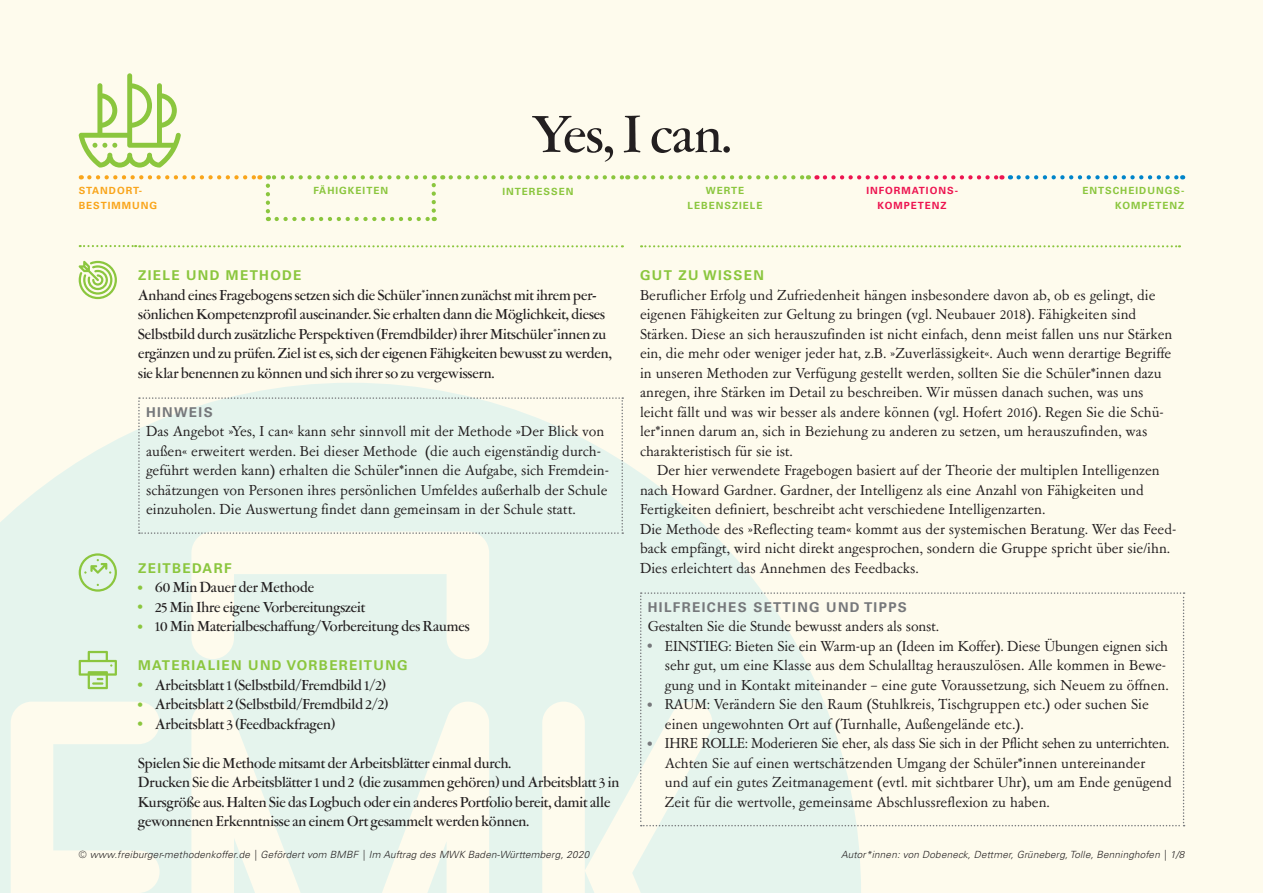
<style>
.page{position:relative;width:1263px;height:893px;background:#fefbed}
.page>*{position:absolute;margin:0;border:0;box-sizing:border-box;transform-origin:0 0}
.t1{font:500 54px "Garamont Amst SH";color:#231f20}
.t2{font:15px/19.5px "Garamont Amst SB";color:#231f20}
.t3{font:500 15px/19.5px "Garamont Amst SH";color:#231f20}
.t4{font:700 13.5px "Univers LT Pro 65";letter-spacing:.1em;color:#8bc63e}
.t5{font:700 13.5px "Univers LT Pro 65";letter-spacing:.1em;color:#76787b}
.t6{font:italic 300 9.9px "Univers LT Pro 45";letter-spacing:.02em;color:#231f20}
.t7{font:700 9.9px/15px "Univers LT Pro 65";letter-spacing:.1em;color:#8bc63e;text-align:right}
.t8{font:700 9.9px/15px "Univers LT Pro 65";letter-spacing:.1em;color:#ed1450;text-align:center}
.t9{font:700 9.9px "Univers LT Pro 65";letter-spacing:.1em;color:#f9a51b}
.s1{font-family:"Univers LT Pro 65";font-weight:700;font-size:12px;color:#8bc63e}
.s2{font-family:"Univers LT Pro 65";font-weight:700;font-size:12px;color:#76787b}
</style>
<div class="page">
<svg style="left:0;top:383px;width:861px;height:510px;fill:#e5f4ed"></svg>
<svg style="left:266px;top:186px;width:4px;height:35px"></svg>
<svg style="left:277px;top:217px;width:158px;height:4px"></svg>
<svg style="left:432px;top:175px;width:4px;height:36px"></svg>
<svg style="left:268px;top:175px;width:157px;height:4px"></svg>
<svg style="left:451px;top:175px;width:177px;height:4px"></svg>
<svg style="left:644px;top:175px;width:165px;height:4px"></svg>
<svg style="left:825px;top:175px;width:177px;height:4px"></svg>
<svg style="left:1018px;top:175px;width:165px;height:4px"></svg>
<svg style="left:78px;top:73px;width:182px;height:106px"></svg>
<svg style="left:79px;top:553px;width:38px;height:39px"></svg>
<svg style="left:79px;top:651px;width:38px;height:38px"></svg>
<svg style="left:79px;top:261px;width:38px;height:38px"></svg>
<svg style="left:80px;top:245px;width:543px;height:2px"></svg>
<svg style="left:641px;top:245px;width:539px;height:2px"></svg>
<svg style="left:640px;top:592px;width:544px;height:234px"></svg>
<svg style="left:138px;top:397px;width:485px;height:137px;background:#e5f3eb"></svg>
<h1 class="t1" style="left:532px;top:106px;width:201px">Yes, I can.</h1>
<p class="t9" style="left:79px;top:184px;width:65px">STANDORT-</p>
<p class="t7" style="left:313px;top:183px;width:76px">FÄHIGKEITEN</p>
<p class="t7" style="left:502px;top:184px;width:73px">INTERESSEN</p>
<p class="t9" style="left:79px;top:199px;width:80px">BESTIMMUNG</p>
<p class="t7" style="left:688px;top:183px;width:76px;text-align:center">WERTE<br>LEBENSZIELE</p>
<p class="t8" style="left:866px;top:183px;width:93px">INFORMATIONS-<br>KOMPETENZ</p>
<p class="t7" style="left:1082px;top:183px;width:103px">ENTSCHEIDUNGS-<br>KOMPETENZ</p>
<p class="t4" style="left:138px;top:266px;width:165px">ZIELE UND METHODE</p>
<p class="t3" style="left:138px;top:286px;width:475px">Anhand eines Fragebogens setzen sich die Schüler*innen zunächst mit ihrem per&shy;sönlichen Kompetenzprofil auseinander. Sie erhalten dann die Möglichkeit, dieses Selbstbild durch zusätzliche Perspektiven (Fremdbilder) ihrer Mitschüler*innen zu ergänzen und zu prüfen. Ziel ist es, sich der eigenen Fähigkeiten bewusst zu werden, sie klar benennen zu können und sich ihrer so zu vergewissern.</p>
<p class="t5" style="left:146px;top:403px;width:68px">HINWEIS</p>
<p class="t2" style="left:146px;top:422px;width:464px">Das Angebot »Yes, I can« kann sehr sinnvoll mit der Methode »Der Blick von außen« erweitert werden. Bei dieser Methode (die auch eigenständig durch&shy;geführt werden kann) erhalten die Schüler*innen die Aufgabe, sich Fremdein&shy;schätzungen von Personen ihres persönlichen Umfeldes außerhalb der Schule einzuholen. Die Auswertung findet dann gemeinsam in der Schule statt.</p>
<p class="t4" style="left:138px;top:559px;width:95px">ZEITBEDARF</p>
<p class="t3" style="left:138px;top:578px;width:177px"><span class="s1">•</span> 60 Min Dauer der Methode</p>
<p class="t3" style="left:138px;top:598px;width:228px"><span class="s1">•</span> 25 Min Ihre eigene Vorbereitungszeit</p>
<p class="t3" style="left:138px;top:617px;width:333px"><span class="s1">•</span> 10 Min Materialbeschaffung/Vorbereitung des Raumes</p>
<p class="t4" style="left:138px;top:656px;width:271px">MATERIALIEN UND VORBEREITUNG</p>
<p class="t3" style="left:138px;top:676px;width:249px"><span class="s1">•</span> Arbeitsblatt 1 (Selbstbild/Fremdbild 1/2)</p>
<p class="t3" style="left:138px;top:695px;width:251px"><span class="s1">•</span> Arbeitsblatt 2 (Selbstbild/Fremdbild 2/2)</p>
<p class="t3" style="left:138px;top:715px;width:198px"><span class="s1">•</span> Arbeitsblatt 3 (Feedbackfragen)</p>
<p class="t3" style="left:138px;top:754px;width:482px">Spielen Sie die Methode mitsamt der Arbeitsblätter einmal durch.<br>Drucken Sie die Arbeitsblätter 1 und 2 (die zusammen gehören) und Arbeitsblatt 3 in Kursgröße aus. Halten Sie das Logbuch oder ein anderes Portfolio bereit, damit alle gewonnenen Erkenntnisse an einem Ort gesammelt werden können.</p>
<p class="t6" style="left:79px;top:848px;width:512px">© www.freiburger-methodenkoffer.de | Gefördert vom BMBF | Im Auftrag des MWK Baden-Württemberg, 2020</p>
<p class="t4" style="left:640px;top:266px;width:126px">GUT ZU WISSEN</p>
<p class="t2" style="left:640px;top:286px;width:534px">Beruflicher Erfolg und Zufriedenheit hängen insbesondere davon ab, ob es gelingt, die eigenen Fähigkeiten zur Geltung zu bringen (vgl. Neubauer 2018). Fähigkeiten sind Stärken. Diese an sich herauszufinden ist nicht einfach, denn meist fallen uns nur Stärken ein, die mehr oder weniger jeder hat, z.B. »Zuverlässigkeit«. Auch wenn derartige Begriffe in unseren Methoden zur Verfügung gestellt werden, sollten Sie die Schüler*innen dazu anregen, ihre Stärken im Detail zu beschreiben. Wir müssen danach suchen, was uns leicht fällt und was wir besser als andere können (vgl. Hofert 2016). Regen Sie die Schü&shy;ler*innen darum an, sich in Beziehung zu anderen zu setzen, um herauszufinden, was charakteristisch für sie ist.</p>
<p class="t2" style="left:640px;top:461px;width:538px;text-indent:17px">Der hier verwendete Fragebogen basiert auf der Theorie der multiplen Intelligenzen nach Howard Gardner. Gardner, der Intelligenz als eine Anzahl von Fähigkeiten und Fertigkeiten definiert, beschreibt acht verschiedene Intelligenzarten.<br>Die Methode des »Reflecting team« kommt aus der systemischen Beratung. Wer das Feed&shy;back empfängt, wird nicht direkt angesprochen, sondern die Gruppe spricht über sie/ihn.<br>Dies erleichtert das Annehmen des Feedbacks.</p>
<p class="t5" style="left:648px;top:598px;width:261px">HILFREICHES SETTING UND TIPPS</p>
<p class="t2" style="left:648px;top:617px;width:292px">Gestalten Sie die Stunde bewusst anders als sonst.</p>
<p class="t2" style="left:665px;top:637px;width:505px;text-indent:-17px"><span class="s2">•</span> EINSTIEG: Bieten Sie ein Warm-up an (Ideen im Koffer). Diese Übungen eignen sich sehr gut, um eine Klasse aus dem Schulalltag herauszulösen. Alle kommen in Bewe&shy;gung und in Kontakt miteinander – eine gute Voraussetzung, sich Neuem zu öffnen.</p>
<p class="t2" style="left:665px;top:695px;width:485px;text-indent:-17px"><span class="s2">•</span> RAUM: Verändern Sie den Raum (Stuhlkreis, Tischgruppen etc.) oder suchen Sie einen ungewohnten Ort auf (Turnhalle, Außengelände etc.).</p>
<p class="t2" style="left:665px;top:734px;width:509px;text-indent:-17px"><span class="s2">•</span> IHRE ROLLE: Moderieren Sie eher, als dass Sie sich in der Pflicht sehen zu unterrichten.<br>Achten Sie auf einen wertschätzenden Umgang der Schüler*innen untereinander und auf ein gutes Zeitmanagement (evtl. mit sichtbarer Uhr), um am Ende genügend Zeit für die wertvolle, gemeinsame Abschlussreflexion zu haben.</p>
<p class="t6" style="left:841px;top:848px;width:345px">Autor*innen: von Dobeneck, Dettmer, Grüneberg, Tolle, Benninghofen | 1/8</p>
</div>
